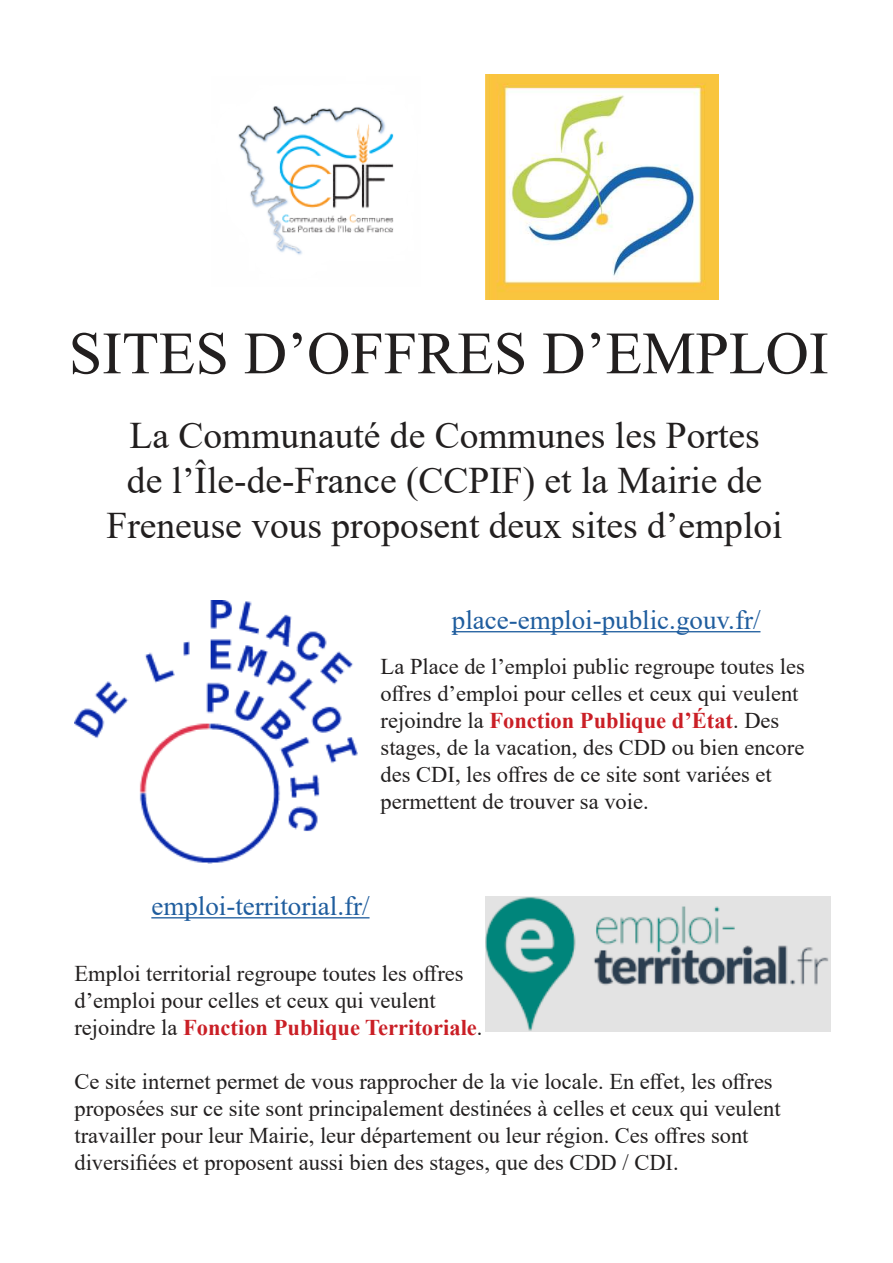
<style>
.page{position:relative;width:893px;height:1263px;background:#fff}
.page>*{position:absolute;margin:0;border:0;box-sizing:border-box;transform-origin:0 0}
.t1{font:60px "Times New Roman";color:#221f1f}
.t2{font:37.5px/45px "Times New Roman";color:#221f1f;text-align:center}
.t3{font:27px "Times New Roman";color:#1f5d9e}
.t4{font:22.5px/27px "Times New Roman";color:#221f1f}
.s1{font-weight:700;color:#ca1f26}
</style>
<div class="page">
<img style="left:238px;top:106px;width:156px;height:149px">
<hr style="left:452px;top:631px;width:308px;height:1px;background:#1f5d9e">
<hr style="left:151px;top:917px;width:219px;height:1px;background:#1f5d9e">
<img style="left:486px;top:896px;width:345px;height:135px">
<img style="left:74px;top:601px;width:284px;height:262px">
<img style="left:486px;top:74px;width:233px;height:225px">
<h1 class="t1" style="left:69px;top:332px;width:762px">SITES D’OFFRES D’EMPLOI</h1>
<h2 class="t2" style="left:107px;top:416px;width:677px">La Communauté de Communes les Portes<br>de l’Île-de-France (CCPIF) et la Mairie de<br>Freneuse vous proposent deux sites d’emploi</h2>
<p class="t3" style="left:452px;top:610px;width:310px">place-emploi-public.gouv.fr/</p>
<p class="t4" style="left:381px;top:655px;width:426px">La Place de l’emploi public regroupe toutes les o昀昀res d’emploi pour celles et ceux qui veulent rejoindre la <span class="s1">Fonction Publique d’État</span>. Des stages, de la vacation, des CDD ou bien encore des CDI, les o昀昀res de ce site sont variées et permettent de trouver sa voie.</p>
<p class="t3" style="left:151px;top:896px;width:220px">emploi-territorial.fr/</p>
<p class="t4" style="left:74px;top:960px;width:410px">Emploi territorial regroupe toutes les o昀昀res d’emploi pour celles et ceux qui veulent rejoindre la <span class="s1">Fonction Publique Territoriale</span>.</p>
<p class="t4" style="left:74px;top:1068px;width:708px">Ce site internet permet de vous rapprocher de la vie locale. En e昀昀et, les o昀昀res proposées sur ce site sont principalement destinées à celles et ceux qui veulent travailler pour leur Mairie, leur département ou leur région. Ces o昀昀res sont diversi昀椀ées et proposent aussi bien des stages, que des CDD / CDI.</p>
</div>
